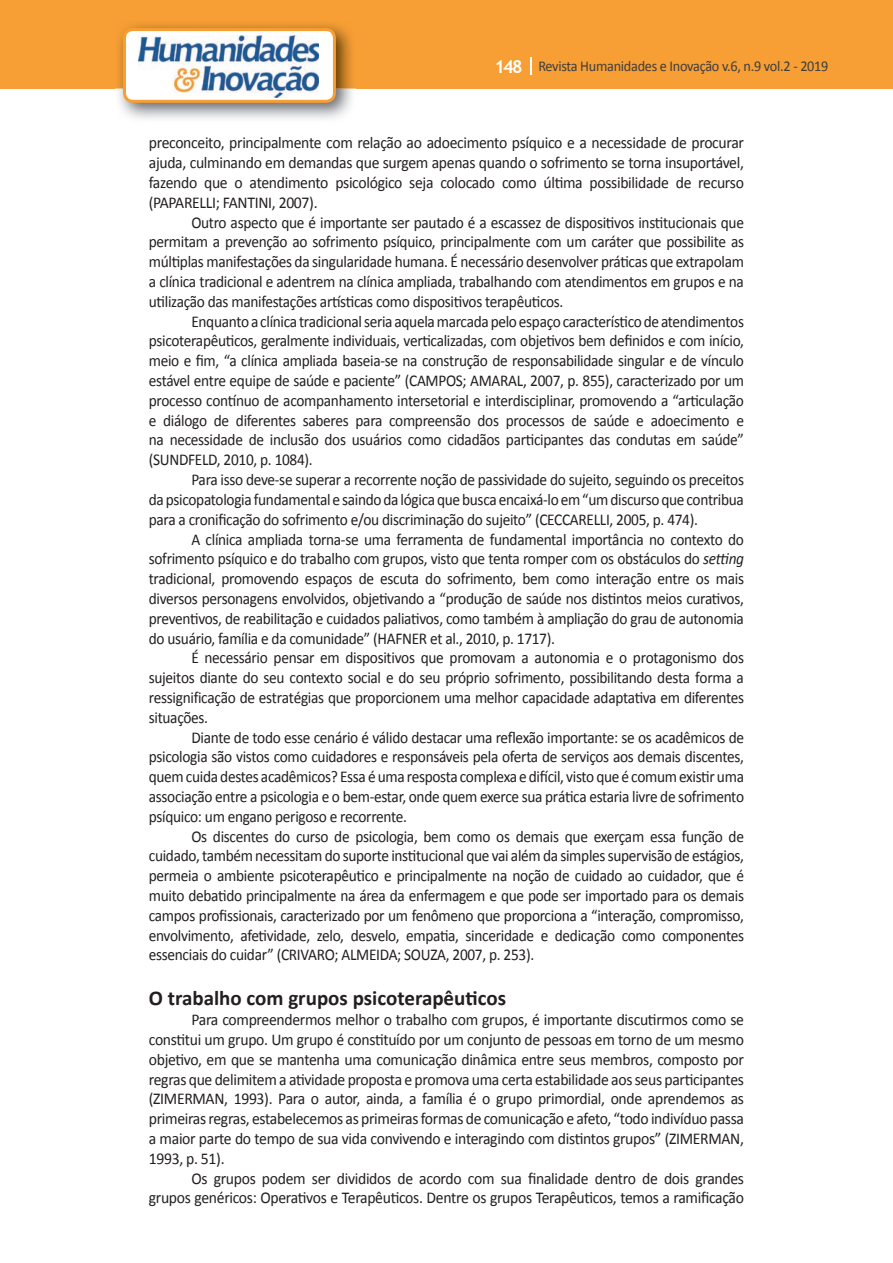
<style>
.page{position:relative;width:893px;height:1263px;background:#fff}
.page>*{position:absolute;margin:0;border:0;box-sizing:border-box;transform-origin:0 0}
.t1{font:700 21px "Calibri";color:#231f20}
.t2{font:16.5px/19.8px "Calibri";letter-spacing:-.02em;color:#231f20;text-align:justify;scale:.93 1}
.t3{font:16.5px/19.8px "Calibri";letter-spacing:-.02em;color:#231f20;text-align:justify;scale:.95 1}
.t4{font:15px "Calibri";letter-spacing:-.02em;color:#3e3e3f;scale:.95 1}
.s1{font-family:"Trebuchet MS";font-weight:700;font-size:18px;color:#fff}
.s2{font-style:italic}
</style>
<div class="page">
<div style="left:0;top:0;width:893px;height:88px;background:#f79e34"></div>
<svg style="left:530px;top:57px;width:2px;height:18px"></svg>
<img style="left:115px;top:24px;width:241px;height:95px">
<svg style="left:123px;top:28px;width:213px;height:75px"></svg>
<p class="t4" style="left:495px;top:57px;width:353px"><span class="s1">148</span> Revista Humanidades e Inovação v.6, n.9 vol.2 - 2019</p>
<p class="t3" style="left:149px;top:133px;width:628px">preconceito, principalmente com relação ao adoecimento psíquico e a necessidade de procurar ajuda, culminando em demandas que surgem apenas quando o sofrimento se torna insuportável, fazendo que o atendimento psicológico seja colocado como última possibilidade de recurso (PAPARELLI; FANTINI, 2007).</p>
<p class="t2" style="left:149px;top:212px;width:641px;text-indent:43px">Outro aspecto que é importante ser pautado é a escassez de dispositivos institucionais que permitam a prevenção ao sofrimento psíquico, principalmente com um caráter que possibilite as múltiplas manifestações da singularidade humana. É necessário desenvolver práticas que extrapolam a clínica tradicional e adentrem na clínica ampliada, trabalhando com atendimentos em grupos e na utilização das manifestações artísticas como dispositivos terapêuticos.</p>
<p class="t2" style="left:149px;top:311px;width:642px;text-indent:43px">Enquanto a clínica tradicional seria aquela marcada pelo espaço característico de atendimentos psicoterapêuticos, geralmente individuais, verticalizadas, com objetivos bem definidos e com início, meio e fim, “a clínica ampliada baseia-se na construção de responsabilidade singular e de vínculo estável entre equipe de saúde e paciente” (CAMPOS; AMARAL, 2007, p. 855), caracterizado por um processo contínuo de acompanhamento intersetorial e interdisciplinar, promovendo a “articulação e diálogo de diferentes saberes para compreensão dos processos de saúde e adoecimento e na necessidade de inclusão dos usuários como cidadãos participantes das condutas em saúde” (SUNDFELD, 2010, p. 1084).</p>
<p class="t2" style="left:149px;top:470px;width:641px;text-indent:43px">Para isso deve-se superar a recorrente noção de passividade do sujeito, seguindo os preceitos da psicopatologia fundamental e saindo da lógica que busca encaixá-lo em “um discurso que contribua para a cronificação do sofrimento e/ou discriminação do sujeito” (CECCARELLI, 2005, p. 474).</p>
<p class="t2" style="left:149px;top:529px;width:642px;text-indent:43px">A clínica ampliada torna-se uma ferramenta de fundamental importância no contexto do sofrimento psíquico e do trabalho com grupos, visto que tenta romper com os obstáculos do <span class="s2">setting </span>tradicional, promovendo espaços de escuta do sofrimento, bem como interação entre os mais diversos personagens envolvidos, objetivando a “produção de saúde nos distintos meios curativos, preventivos, de reabilitação e cuidados paliativos, como também à ampliação do grau de autonomia do usuário, família e da comunidade” (HAFNER et al., 2010, p. 1717).</p>
<p class="t2" style="left:149px;top:648px;width:641px;text-indent:43px">É necessário pensar em dispositivos que promovam a autonomia e o protagonismo dos sujeitos diante do seu contexto social e do seu próprio sofrimento, possibilitando desta forma a ressignificação de estratégias que proporcionem uma melhor capacidade adaptativa em diferentes situações.</p>
<p class="t2" style="left:149px;top:727px;width:642px;text-indent:43px">Diante de todo esse cenário é válido destacar uma reflexão importante: se os acadêmicos de psicologia são vistos como cuidadores e responsáveis pela oferta de serviços aos demais discentes, quem cuida destes acadêmicos? Essa é uma resposta complexa e difícil, visto que é comum existir uma associação entre a psicologia e o bem-estar, onde quem exerce sua prática estaria livre de sofrimento psíquico: um engano perigoso e recorrente.</p>
<p class="t2" style="left:149px;top:826px;width:642px;text-indent:43px">Os discentes do curso de psicologia, bem como os demais que exerçam essa função de cuidado, também necessitam do suporte institucional que vai além da simples supervisão de estágios, permeia o ambiente psicoterapêutico e principalmente na noção de cuidado ao cuidador, que é muito debatido principalmente na área da enfermagem e que pode ser importado para os demais campos profissionais, caracterizado por um fenômeno que proporciona a “interação, compromisso, envolvimento, afetividade, zelo, desvelo, empatia, sinceridade e dedicação como componentes essenciais do cuidar” (CRIVARO; ALMEIDA; SOUZA, 2007, p. 253).</p>
<p class="t1" style="left:149px;top:985px;width:359px">O trabalho com grupos psicoterapêuticos</p>
<p class="t3" style="left:149px;top:1010px;width:628px;text-indent:43px">Para compreendermos melhor o trabalho com grupos, é importante discutirmos como se constitui um grupo. Um grupo é constituído por um conjunto de pessoas em torno de um mesmo objetivo, em que se mantenha uma comunicação dinâmica entre seus membros, composto por regras que delimitem a atividade proposta e promova uma certa estabilidade aos seus participantes (ZIMERMAN, 1993). Para o autor, ainda, a família é o grupo primordial, onde aprendemos as primeiras regras, estabelecemos as primeiras formas de comunicação e afeto, “todo indivíduo passa a maior parte do tempo de sua vida convivendo e interagindo com distintos grupos” (ZIMERMAN, 1993, p. 51).</p>
<p class="t3" style="left:149px;top:1168px;width:628px;text-align:right">Os grupos podem ser divididos de acordo com sua finalidade dentro de dois grandes grupos genéricos: Operativos e Terapêuticos. Dentre os grupos Terapêuticos, temos a ramificação</p>
</div>
